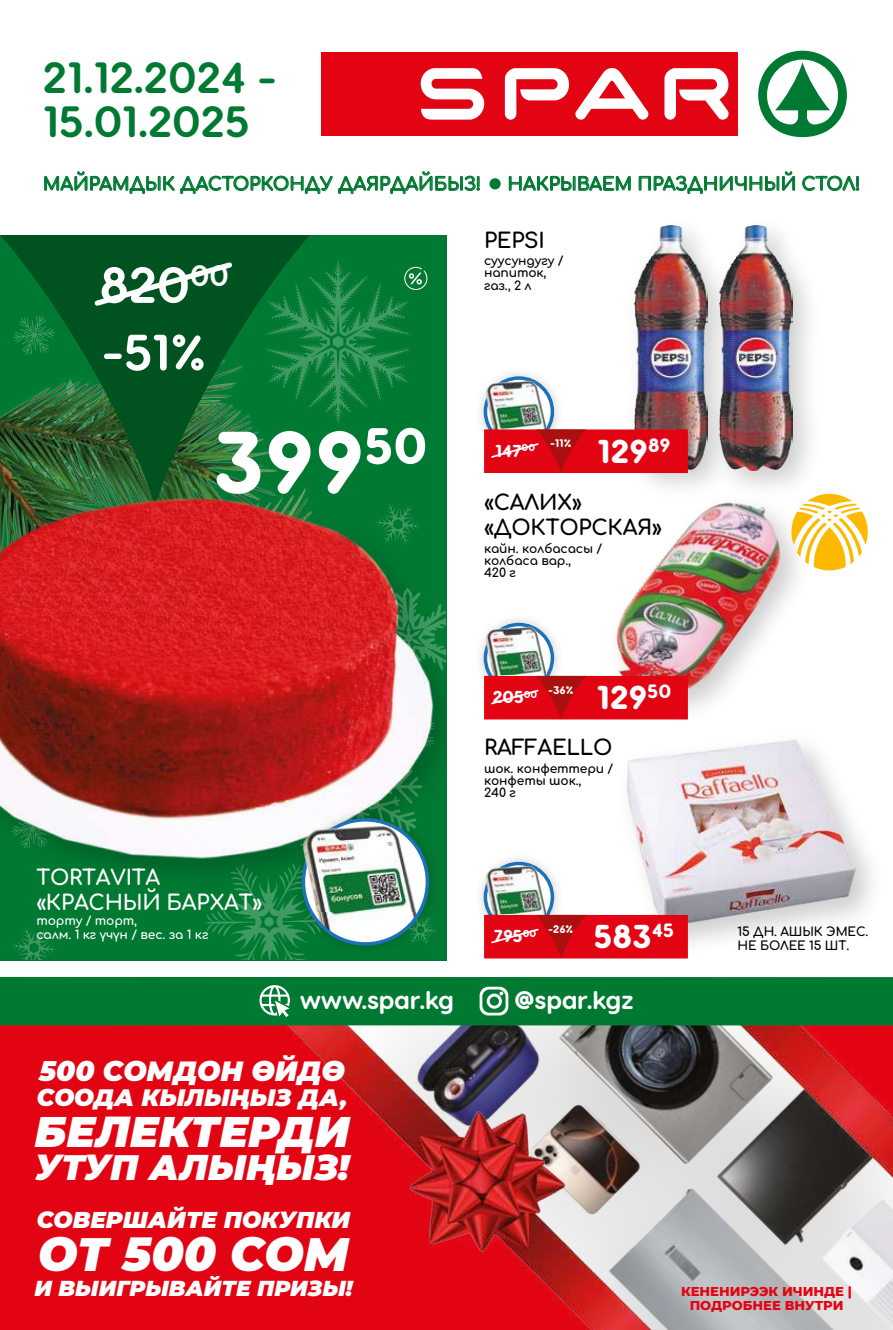
<style>
.page{position:relative;width:893px;height:1330px;background:#fff}
.page>*{position:absolute;margin:0;border:0;box-sizing:border-box;transform-origin:0 0}
.t1{font:800 87.5px "Visby Round CF";color:#fff}
.t2{font:700 50.75px "Visby Round CF";color:#fff}
.t3{font:italic 900 46.73px "Montserrat";color:#fff}
.t4{font:700 43.75px/43.8px "Visby Round CF";color:#007932}
.t5{font:italic 900 42.7px "Montserrat";color:#fff}
.t6{font:italic 900 35.35px "Montserrat";color:#fff}
.t7{font:800 33.07px "Visby Round CF";color:#fff}
.t8{font:italic 900 27.65px "Montserrat";color:#fff}
.t9{font:700 25.38px "Visby Round CF";letter-spacing:-.01em;color:#fff}
.t10{font:italic 900 23.62px "Montserrat";color:#fff}
.t11{font:italic 900 22.93px "Montserrat";color:#fff}
.t12{font:italic 900 21.53px "Montserrat";color:#fff}
.t13{font:700 21px/25.2px "Comfortaa";letter-spacing:-.01em;color:#000}
.t14{font:700 21px/25.2px "Comfortaa";letter-spacing:-.01em;color:#fff}
.t15{font:800 19.25px "Visby Round CF";color:#fff}
.t16{font:700 17.85px "Comfortaa";color:#007932}
.t17{font:800 17.32px "Visby Round CF";color:#fff}
.t18{font:800 13.12px/13.1px "Montserrat";color:#e30413;text-align:center}
.t19{font:700 12.25px/12.2px "Comfortaa";letter-spacing:-.01em;color:#000}
.t20{font:700 12.25px/14.7px "Comfortaa";letter-spacing:-.01em;color:#fff}
.t21{font:800 11.03px "Visby Round CF";color:#fff}
.s1{font-size:17.32px}
</style>
<div class="page">
<div style="left:0;top:235px;width:446px;height:726px;background:#007932"></div>
<svg style="left:11px;top:927px;width:46px;height:32px"></svg>
<svg style="left:205px;top:899px;width:82px;height:60px"></svg>
<svg style="left:0;top:235px;width:310px;height:231px;fill:#005320"></svg>
<svg style="left:264px;top:258px;width:163px;height:168px"></svg>
<svg style="left:758px;top:51px;width:89px;height:87px"></svg>
<div style="left:321px;top:52px;width:417px;height:84px;background:#e30413"></div>
<svg style="left:420px;top:68px;width:309px;height:52px"></svg>
<svg style="left:44px;top:171px;width:436px;height:23px"></svg>
<svg style="left:509px;top:176px;width:122px;height:15px"></svg>
<svg style="left:639px;top:171px;width:156px;height:23px"></svg>
<svg style="left:802px;top:176px;width:57px;height:16px"></svg>
<div style="left:489px;top:178px;width:12px;height:11px;background:#007932;border-radius:50%"></div>
<img style="left:0;top:466px;width:446px;height:415px">
<svg style="left:91px;top:258px;width:145px;height:51px;background:#196436"></svg>
<img style="left:287px;top:802px;width:157px;height:158px">
<img style="left:303px;top:820px;width:124px;height:124px">
<div style="left:302px;top:818px;width:127px;height:127px;border:4px solid #1d71b8;border-radius:50%"></div>
<img style="left:301px;top:822px;width:121px;height:89px">
<img style="left:636px;top:225px;width:174px;height:251px">
<img style="left:634px;top:226px;width:73px;height:244px">
<img style="left:719px;top:226px;width:73px;height:244px">
<img style="left:480px;top:373px;width:78px;height:56px">
<img style="left:485px;top:378px;width:67px;height:51px">
<div style="left:484px;top:376px;width:70px;height:71px;border:4px solid #1d71b8;border-radius:50%"></div>
<img style="left:484px;top:379px;width:65px;height:48px">
<div style="left:484px;top:429px;width:204px;height:44px;background:#e30413"></div>
<svg style="left:490px;top:429px;width:96px;height:44px"></svg>
<img style="left:591px;top:476px;width:208px;height:233px">
<img style="left:480px;top:619px;width:89px;height:57px">
<img style="left:485px;top:624px;width:67px;height:52px">
<div style="left:484px;top:623px;width:70px;height:70px;border:4px solid #1d71b8;border-radius:50%"></div>
<img style="left:484px;top:626px;width:65px;height:48px">
<div style="left:484px;top:676px;width:204px;height:43px;background:#e30413"></div>
<svg style="left:491px;top:676px;width:95px;height:43px"></svg>
<svg style="left:787px;top:484px;width:81px;height:91px"></svg>
<img style="left:842px;top:1277px;width:51px;height:52px">
<img style="left:740px;top:1277px;width:102px;height:52px">
<div style="left:0;top:1025px;width:149px;height:304px;background:#e30413"></div>
<img style="left:149px;top:1025px;width:591px;height:304px">
<img style="left:695px;top:1025px;width:198px;height:252px">
<div style="left:0;top:977px;width:893px;height:48px;background:#007932"></div>
<svg style="left:480px;top:986px;width:28px;height:29px"></svg>
<svg style="left:259px;top:985px;width:31px;height:32px"></svg>
<img style="left:624px;top:738px;width:234px;height:190px">
<img style="left:480px;top:858px;width:89px;height:57px">
<img style="left:485px;top:863px;width:67px;height:52px">
<div style="left:484px;top:861px;width:70px;height:71px;border:4px solid #1d71b8;border-radius:50%"></div>
<img style="left:484px;top:865px;width:65px;height:48px">
<div style="left:484px;top:915px;width:204px;height:43px;background:#e30413"></div>
<svg style="left:491px;top:915px;width:95px;height:43px"></svg>
<h3 class="t4" style="left:43px;top:56px;width:235px">21.12.2024 -<br>15.01.2025</h3>
<h3 class="t16" style="left:43px;top:168px;width:440px">МАЙРАМДЫК ДАСТОРКОНДУ ДАЯРДАЙБЫЗ!</h3>
<h3 class="t16" style="left:507px;top:168px;width:355px">НАКРЫВАЕМ ПРАЗДНИЧНЫЙ СТОЛ!</h3>
<h2 class="t2" style="left:100px;top:253px;width:131px">820<sup>00</sup></h2>
<h2 class="t2" style="left:102px;top:320px;width:106px">-51%</h2>
<h1 class="t1" style="left:213px;top:406px;width:216px">399<sup>50</sup></h1>
<h3 class="t13" style="left:484px;top:225px;width:62px">PEPSI</h3>
<p class="t19" style="left:484px;top:253px;width:81px">суусундугу / напиток, газ., 2 л</p>
<h3 class="t17" style="left:495px;top:440px;width:42px">147<sup>00</sup></h3>
<p class="t21" style="left:550px;top:436px;width:23px">-11%</p>
<h3 class="t15" style="left:648px;top:432px;width:24px">89</h3>
<h3 class="t7" style="left:597px;top:430px;width:53px">129</h3>
<h3 class="t13" style="left:484px;top:487px;width:180px">«САЛИХ» «ДОКТОРСКАЯ»</h3>
<p class="t19" style="left:484px;top:541px;width:120px">кайн. колбасасы / колбаса вар.,<br>420 г</p>
<p class="t21" style="left:493px;top:683px;width:82px"><span class="s1">205</span><sub>00</sub> -36%</p>
<h3 class="t15" style="left:647px;top:679px;width:25px">50</h3>
<h3 class="t7" style="left:596px;top:676px;width:53px">129</h3>
<h3 class="t13" style="left:484px;top:732px;width:130px">RAFFAELLO</h3>
<p class="t19" style="left:484px;top:760px;width:131px">шок. конфеттери / конфеты шок.,<br>240 г</p>
<h3 class="t14" style="left:36px;top:862px;width:227px">TORTAVITA «КРАСНЫЙ БАРХАТ»</h3>
<p class="t20" style="left:36px;top:911px;width:174px">торту / торт,<br>салм. 1 кг үчүн / вес. за 1 кг</p>
<p class="t21" style="left:494px;top:921px;width:81px"><span class="s1">795</span><sub>00</sub> -26%</p>
<h3 class="t15" style="left:652px;top:918px;width:24px">45</h3>
<h3 class="t7" style="left:594px;top:915px;width:59px">583</h3>
<h3 class="t9" style="left:300px;top:983px;width:156px">www.spar.kg</h3>
<h3 class="t9" style="left:514px;top:983px;width:121px">@spar.kgz</h3>
<p class="t19" style="left:737px;top:924px;width:132px">15 ДН. АШЫК ЭМЕС.</p>
<p class="t19" style="left:737px;top:938px;width:113px">НЕ БОЛЕЕ 15 ШТ.</p>
<h3 class="t8" style="left:39px;top:1050px;width:307px">500 СОМДОН ӨЙДӨ</h3>
<h3 class="t10" style="left:37px;top:1079px;width:312px">СООДА КЫЛЫҢЫЗ ДА,</h3>
<h3 class="t5" style="left:34px;top:1099px;width:317px">БЕЛЕКТЕРДИ</h3>
<h3 class="t6" style="left:35px;top:1141px;width:316px">УТУП АЛЫҢЫЗ!</h3>
<h3 class="t11" style="left:37px;top:1202px;width:315px">СОВЕРШАЙТЕ ПОКУПКИ</h3>
<h3 class="t3" style="left:38px;top:1218px;width:312px">ОТ 500 СОМ</h3>
<h3 class="t12" style="left:34px;top:1272px;width:320px">И ВЫИГРЫВАЙТЕ ПРИЗЫ!</h3>
<p class="t18" style="left:681px;top:1284px;width:172px">КЕНЕНИРЭЭК ИЧИНДЕ |<br>ПОДРОБНЕЕ ВНУТРИ</p>
</div>
